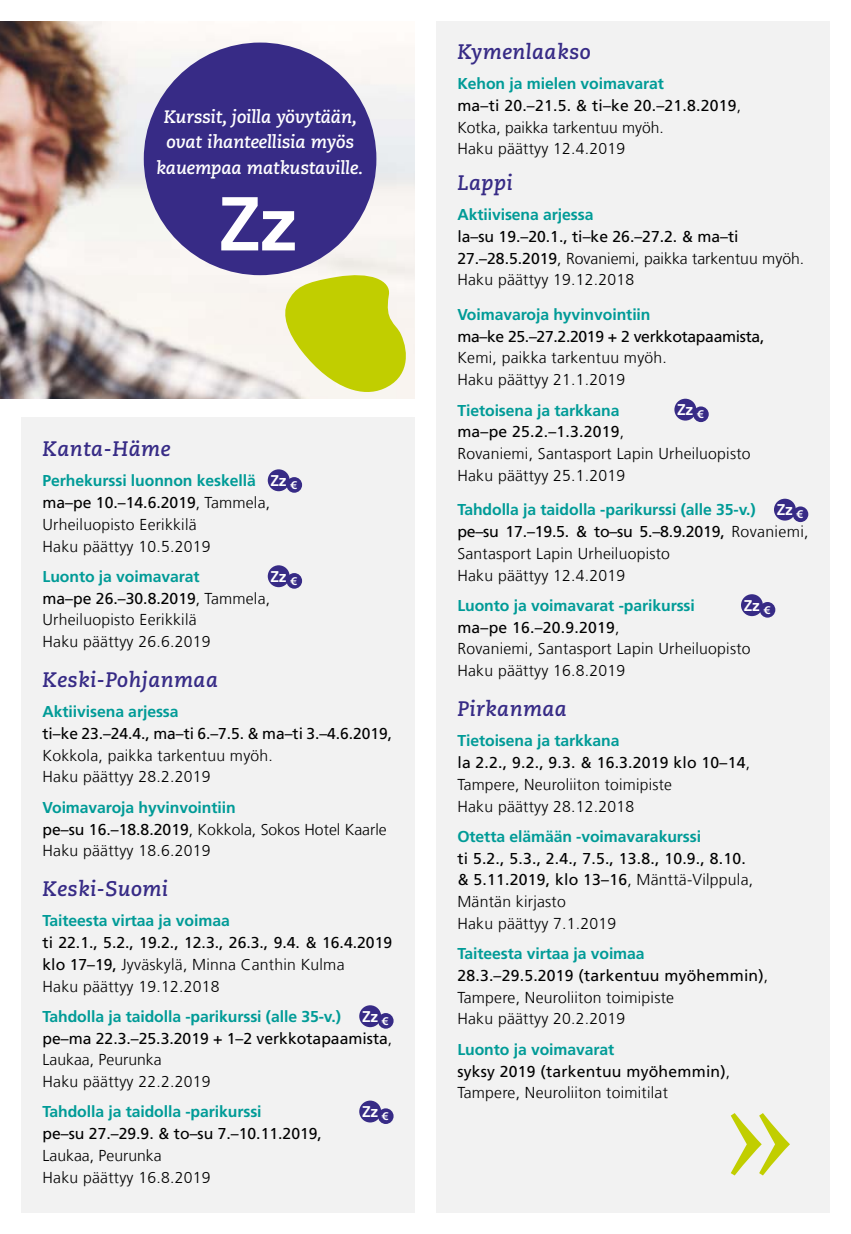
<style>
.page{position:relative;width:851px;height:1234px;background:#fff}
.page>*{position:absolute;margin:0;border:0;box-sizing:border-box;transform-origin:0 0}
.t1{font:700 76.2px "Frutiger LT Std";color:#fff}
.t2{font:italic 700 21px "Caecilia LT Std";letter-spacing:.02em;color:#372b86}
.t3{font:italic 700 18px/25.5px "Caecilia LT Std";letter-spacing:-.01em;color:#fff;text-align:center}
.t4{font:300 15.75px/21.8px "Frutiger LT Com";letter-spacing:.015em;color:#000}
.t5{font:15.75px/21.8px "Frutiger LT Com";color:#000}
.t6{font:700 15.75px/21.8px "Frutiger LT Com";letter-spacing:-.005em;color:#009b97}
.t7{font:15.75px "Frutiger LT Com";letter-spacing:-.02em;color:#000}
.t8{font:700 15.6px "Frutiger LT Std";letter-spacing:-.02em;color:#fff}
.s1{font-weight:700;color:#009b97}
.s2{font-weight:400}
.s3{font-weight:300}
.s4{font-weight:400;color:#000}
.s5{font-weight:300;color:#000}
</style>
<div class="page">
<div style="left:21px;top:409px;width:394px;height:803px;background:#f2f2f2"></div>
<img style="left:0;top:21px;width:415px;height:378px">
<div style="left:436px;top:21px;width:393px;height:1191px;background:#f2f2f2"></div>
<svg style="left:281px;top:274px;width:128px;height:119px"></svg>
<div style="left:0;top:400px;width:425px;height:17px;background:#fff"></div>
<div style="left:268px;top:469px;width:21px;height:22px;background:#372b86;border-radius:50%"></div>
<div style="left:286px;top:477px;width:16px;height:15px;background:#372b86;border-radius:50%"></div>
<div style="left:268px;top:565px;width:21px;height:22px;background:#372b86;border-radius:50%"></div>
<div style="left:286px;top:573px;width:16px;height:15px;background:#372b86;border-radius:50%"></div>
<div style="left:674px;top:398px;width:22px;height:22px;background:#372b86;border-radius:50%"></div>
<div style="left:693px;top:406px;width:15px;height:16px;background:#372b86;border-radius:50%"></div>
<div style="left:740px;top:594px;width:22px;height:22px;background:#372b86;border-radius:50%"></div>
<div style="left:759px;top:602px;width:16px;height:15px;background:#372b86;border-radius:50%"></div>
<div style="left:773px;top:498px;width:22px;height:22px;background:#372b86;border-radius:50%"></div>
<div style="left:792px;top:506px;width:16px;height:16px;background:#372b86;border-radius:50%"></div>
<div style="left:359px;top:1005px;width:22px;height:21px;background:#372b86;border-radius:50%"></div>
<div style="left:378px;top:1012px;width:15px;height:16px;background:#372b86;border-radius:50%"></div>
<div style="left:359px;top:1100px;width:22px;height:22px;background:#372b86;border-radius:50%"></div>
<div style="left:378px;top:1108px;width:15px;height:15px;background:#372b86;border-radius:50%"></div>
<div style="left:144px;top:43px;width:232px;height:232px;background:#372b86;border-radius:50%"></div>
<svg style="left:730px;top:1113px;width:59px;height:62px"></svg>
<p class="t3" style="left:156px;top:104px;width:209px">Kurssit, joilla yövytään, ovat ihanteellisia myös kauempaa matkustaville.</p>
<h1 class="t1" style="left:218px;top:179px;width:80px">Zz</h1>
<h2 class="t2" style="left:43px;top:436px;width:129px">Kanta-Häme</h2>
<p class="t4" style="left:43px;top:470px;width:229px"><span class="s1">Perhekurssi luonnon keskellä </span><span class="s2">ma–pe 10.–14.6.2019</span>, Tammela,<br>Urheiluopisto Eerikkilä<br>Haku päättyy 10.5.2019</p>
<p class="t4" style="left:43px;top:565px;width:229px"><span class="s1">Luonto ja voimavarat<br></span><span class="s2">ma–pe 26.–30.8.2019</span>, Tammela,<br>Urheiluopisto Eerikkilä<br>Haku päättyy 26.6.2019</p>
<h2 class="t2" style="left:43px;top:667px;width:177px">Keski-Pohjanmaa</h2>
<p class="t6" style="left:43px;top:700px;width:138px">Aktiivisena arjessa</p>
<p class="t5" style="left:43px;top:722px;width:351px">ti–ke 23.–24.4., ma–ti 6.–7.5. &amp; ma–ti 3.–4.6.2019,</p>
<p class="t4" style="left:43px;top:744px;width:232px">Kokkola, paikka tarkentuu myöh.<br>Haku päättyy 28.2.2019</p>
<p class="t4" style="left:43px;top:796px;width:345px"><span class="s1">Voimavaroja hyvinvointiin<br></span><span class="s2">pe–su 16.–18.8.2019</span>, Kokkola, Sokos Hotel Kaarle<br>Haku päättyy 18.6.2019</p>
<h2 class="t2" style="left:43px;top:876px;width:127px">Keski-Suomi</h2>
<p class="t6" style="left:43px;top:909px;width:189px">Taiteesta virtaa ja voimaa</p>
<p class="t5" style="left:43px;top:931px;width:351px">ti 22.1., 5.2., 19.2., 12.3., 26.3., 9.4. &amp; 16.4.2019 klo 17–19, <span class="s3">Jyväskylä, Minna Canthin Kulma<br>Haku päättyy 19.12.2018</span></p>
<p class="t6" style="left:43px;top:1005px;width:351px">Tahdolla ja taidolla -parikurssi (alle 35-v.) <span class="s4">pe–ma 22.3.–25.3.2019 + 1–2 verkkotapaamista</span><span class="s5">, Laukaa, Peurunka<br>Haku päättyy 22.2.2019</span></p>
<p class="t6" style="left:43px;top:1100px;width:221px">Tahdolla ja taidolla -parikurssi</p>
<p class="t5" style="left:43px;top:1122px;width:281px">pe–su 27.–29.9. &amp; to–su 7.–10.11.2019,</p>
<p class="t4" style="left:43px;top:1144px;width:169px">Laukaa, Peurunka<br>Haku päättyy 16.8.2019</p>
<p class="t8" style="left:270px;top:471px;width:27px">Zz <sub>€</sub></p>
<p class="t8" style="left:270px;top:567px;width:27px">Zz <sub>€</sub></p>
<p class="t8" style="left:362px;top:1007px;width:27px">Zz <sub>€</sub></p>
<p class="t8" style="left:362px;top:1102px;width:27px">Zz <sub>€</sub></p>
<h2 class="t2" style="left:457px;top:39px;width:135px">Kymenlaakso</h2>
<p class="t4" style="left:457px;top:73px;width:285px"><span class="s1">Kehon ja mielen voimavarat<br></span><span class="s2">ma–ti 20.–21.5. &amp; ti–ke 20.–21.8.2019</span>,<br>Kotka, paikka tarkentuu myöh.<br>Haku päättyy 12.4.2019</p>
<h2 class="t2" style="left:457px;top:170px;width:57px">Lappi</h2>
<p class="t6" style="left:457px;top:204px;width:138px">Aktiivisena arjessa</p>
<p class="t4" style="left:457px;top:225px;width:348px"><span class="s2">la–su 19.–20.1., ti–ke 26.–27.2. &amp; ma–ti<br>27.–28.5.2019</span>, Rovaniemi, paikka tarkentuu myöh.<br>Haku päättyy 19.12.2018</p>
<p class="t6" style="left:457px;top:303px;width:195px">Voimavaroja hyvinvointiin</p>
<p class="t7" style="left:457px;top:327px;width:308px">ma–ke 25.–27.2.2019 + 2 verkkotapaamista,</p>
<p class="t4" style="left:457px;top:347px;width:211px">Kemi, paikka tarkentuu myöh.<br>Haku päättyy 21.1.2019</p>
<p class="t4" style="left:457px;top:399px;width:294px"><span class="s1">Tietoisena ja tarkkana<br></span><span class="s2">ma–pe 25.2.–1.3.2019</span>,<br>Rovaniemi, Santasport Lapin Urheiluopisto<br>Haku päättyy 25.1.2019</p>
<p class="t4" style="left:457px;top:499px;width:353px"><span class="s1">Tahdolla ja taidolla -parikurssi (alle 35-v.)<br></span><span class="s2">pe–su 17.–19.5. &amp; to–su 5.–8.9.2019,</span> Rovaniemi, Santasport Lapin Urheiluopisto<br>Haku päättyy 12.4.2019</p>
<p class="t4" style="left:457px;top:594px;width:294px"><span class="s1">Luonto ja voimavarat -parikurssi<br></span><span class="s2">ma–pe 16.–20.9.2019</span>,<br>Rovaniemi, Santasport Lapin Urheiluopisto<br>Haku päättyy 16.8.2019</p>
<h2 class="t2" style="left:457px;top:696px;width:111px">Pirkanmaa</h2>
<p class="t4" style="left:457px;top:730px;width:294px"><span class="s1">Tietoisena ja tarkkana<br></span><span class="s2">la 2.2., 9.2., 9.3. &amp; 16.3.2019 klo 10–14</span>,<br>Tampere, Neuroliiton toimipiste<br>Haku päättyy 28.12.2018</p>
<p class="t6" style="left:457px;top:825px;width:245px">Otetta elämään -voimavarakurssi</p>
<p class="t5" style="left:457px;top:847px;width:297px">ti 5.2., 5.3., 2.4., 7.5., 13.8., 10.9., 8.10. &amp; 5.11.2019, klo 13–16<span class="s3">, Mänttä-Vilppula,<br>Mäntän kirjasto<br>Haku päättyy 7.1.2019</span></p>
<p class="t4" style="left:457px;top:942px;width:312px"><span class="s1">Taiteesta virtaa ja voimaa<br></span><span class="s2">28.3.–29.5.2019 (tarkentuu myöhemmin)</span>,<br>Tampere, Neuroliiton toimipiste<br>Haku päättyy 20.2.2019</p>
<p class="t4" style="left:457px;top:1038px;width:274px"><span class="s1">Luonto ja voimavarat<br></span><span class="s2">syksy 2019 (tarkentuu myöhemmin)</span>,<br>Tampere, Neuroliiton toimitilat</p>
<p class="t8" style="left:677px;top:401px;width:27px">Zz <sub>€</sub></p>
<p class="t8" style="left:776px;top:501px;width:27px">Zz <sub>€</sub></p>
<p class="t8" style="left:743px;top:596px;width:27px">Zz <sub>€</sub></p>
</div>
